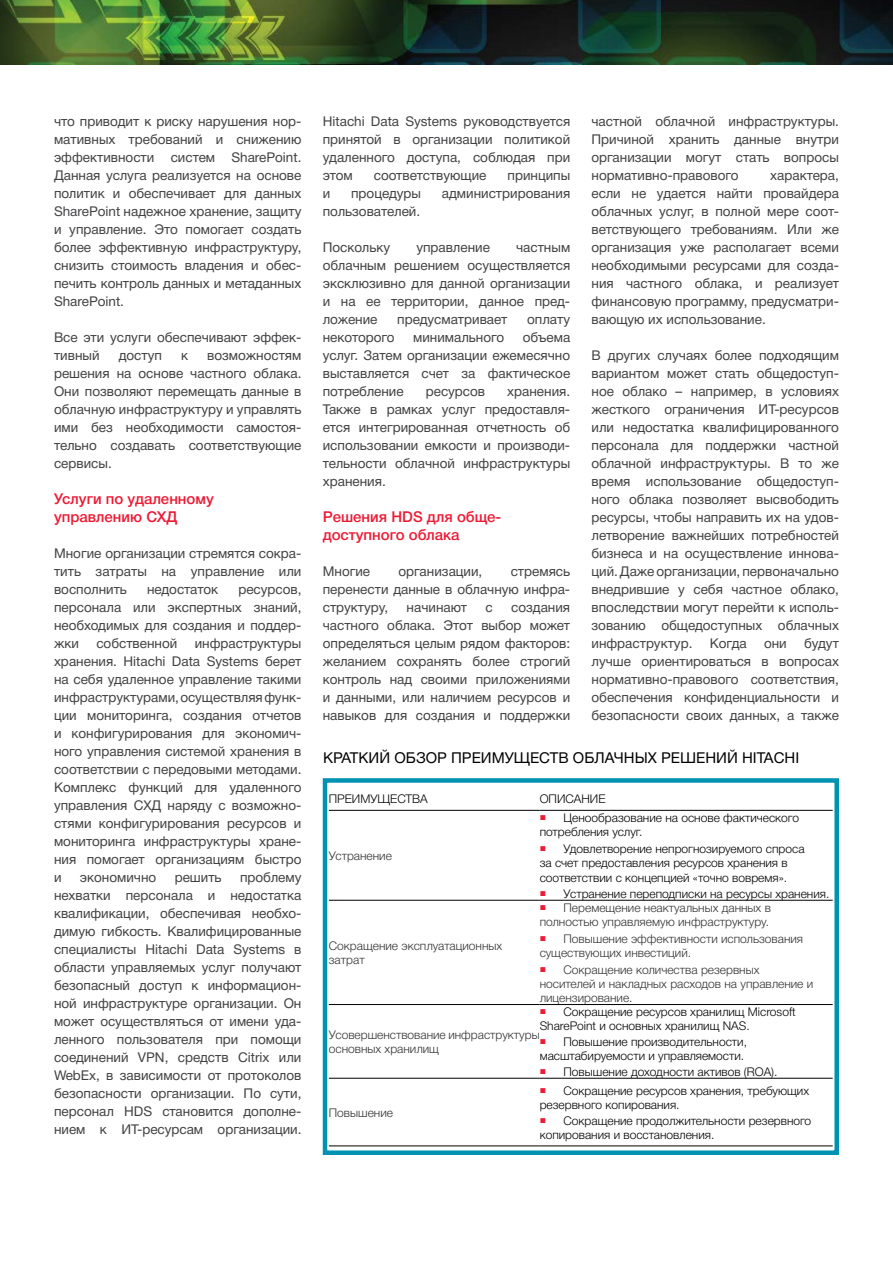
<style>
.page{position:relative;width:893px;height:1263px;background:#fff}
.page>*{position:absolute;margin:0;border:0;box-sizing:border-box;transform-origin:0 0}
.t1{font:15px/18px "Helvetica 6 Medium";color:#ed1b35}
.t2{font:15px "Helvetica 5 Normal";color:#000}
.t3{font:13.5px/18px "Helvetica 5 Normal";color:#414042;text-align:justify}
.t4{font:12px/13.5px "Helvetica 4 Light";color:#000}
.t5{font:12px/14.4px "Helvetica 4 Light";color:#333}
</style>
<div class="page">
<div style="left:323px;top:778px;width:516px;height:377px;border:4px solid #0092b1"></div>
<hr style="left:329px;top:810px;width:211px;height:1px;background:#000">
<hr style="left:540px;top:810px;width:293px;height:1px;background:#000">
<hr style="left:329px;top:900px;width:211px;height:1px;background:#000">
<hr style="left:540px;top:900px;width:293px;height:1px;background:#000">
<hr style="left:329px;top:1004px;width:211px;height:1px;background:#000">
<hr style="left:540px;top:1004px;width:293px;height:1px;background:#000">
<hr style="left:329px;top:1078px;width:211px;height:1px;background:#000">
<hr style="left:540px;top:1078px;width:293px;height:1px;background:#000">
<hr style="left:329px;top:1145px;width:211px;height:1px;background:#000">
<hr style="left:540px;top:1145px;width:293px;height:1px;background:#000">
<img style="left:0;top:0;width:893px;height:65px">
<p class="t3" style="left:54px;top:112px;width:249px">что приводит к риску нарушения нор&shy;мативных требований и снижению эффективности систем SharePoint.<br>Данная услуга реализуется на основе политик и обеспечивает для данных SharePoint надежное хранение, защиту и управление. Это помогает создать более эффективную инфраструктуру, снизить стоимость владения и обес&shy;печить контроль данных и метаданных SharePoint.</p>
<p class="t3" style="left:54px;top:328px;width:249px">Все эти услуги обеспечивают эффек&shy;тивный</p>
<p class="t3" style="left:54px;top:346px;width:249px;text-indent:153px">возможностям решения на основе частного облака.<br>Они позволяют перемещать данные в облачную инфраструктуру и управлять ими без необходимости самостоя&shy;тельно создавать соответствующие сервисы.</p>
<p class="t1" style="left:54px;top:490px;width:161px">Услуги по удаленному управлению СХД</p>
<p class="t3" style="left:54px;top:544px;width:249px">Многие организации стремятся сокра&shy;тить затраты на управление или восполнить</p>
<p class="t3" style="left:119px;top:346px;width:45px">доступ</p>
<p class="t3" style="left:181px;top:346px;width:9px">к</p>
<p class="t3" style="left:54px;top:580px;width:249px;text-indent:184px">ресурсов, персонала или экспертных знаний, необходимых для создания и поддер&shy;жки</p>
<p class="t3" style="left:147px;top:580px;width:73px">недостаток</p>
<p class="t3" style="left:96px;top:634px;width:83px">собственной</p>
<p class="t3" style="left:54px;top:634px;width:249px;text-indent:141px">инфраструктуры хранения. Hitachi Data Systems берет на себя удаленное управление такими инфраструктурами, осуществляя функ&shy;ции мониторинга, создания отчетов и конфигурирования для экономич&shy;ного управления системой хранения в соответствии с передовыми методами.<br>Комплекс функций для удаленного управления СХД наряду с возможно&shy;стями конфигурирования ресурсов и мониторинга инфраструктуры хране&shy;ния помогает организациям быстро и</p>
<p class="t3" style="left:54px;top:868px;width:249px;text-indent:186px">проблему нехватки персонала и недостатка квалификации, обеспечивая необхо&shy;димую гибкость. Квалифицированные специалисты Hitachi Data Systems в области управляемых услуг получают безопасный доступ к информацион&shy;ной инфраструктуре организации. Он может осуществляться от имени уда&shy;ленного пользователя при помощи соединений VPN, средств Citrix или WebEx, в зависимости от протоколов безопасности организации. По сути, персонал HDS становится дополне&shy;нием к ИТ-ресурсам организации.</p>
<p class="t3" style="left:80px;top:868px;width:78px">экономично</p>
<p class="t3" style="left:175px;top:868px;width:48px">решить</p>
<p class="t3" style="left:323px;top:112px;width:249px">Hitachi Data Systems руководствуется принятой в организации политикой удаленного доступа, соблюдая при этом</p>
<p class="t3" style="left:591px;top:112px;width:249px">частной облачной инфраструктуры.<br>Причиной хранить данные внутри организации могут стать вопросы нормативно-правового</p>
<p class="t3" style="left:374px;top:166px;width:114px">соответствующие</p>
<p class="t3" style="left:507px;top:166px;width:64px">принципы</p>
<p class="t3" style="left:591px;top:166px;width:249px;text-indent:179px">характера, если не удается найти провайдера облачных услуг, в полной мере соот&shy;ветствующего требованиям. Или же организация уже располагает всеми необходимыми ресурсами для созда&shy;ния частного облака, и реализует финансовую программу, предусматри&shy;вающую их использование.</p>
<p class="t3" style="left:591px;top:346px;width:249px">В других случаях более подходящим вариантом может стать общедоступ&shy;ное облако – например, в условиях жесткого ограничения ИТ-ресурсов или недостатка квалифицированного персонала для поддержки частной облачной инфраструктуры. В то же время использование общедоступ&shy;ного облака позволяет высвободить ресурсы, чтобы направить их на удов&shy;летворение важнейших потребностей бизнеса и на осуществление иннова&shy;ций. Даже организации, первоначально внедрившие у себя частное облако, впоследствии могут перейти к исполь&shy;зованию общедоступных облачных инфраструктур.</p>
<p class="t3" style="left:323px;top:184px;width:9px">и</p>
<p class="t3" style="left:351px;top:184px;width:71px">процедуры</p>
<p class="t3" style="left:442px;top:184px;width:130px">администрирования</p>
<p class="t3" style="left:323px;top:202px;width:99px">пользователей.</p>
<p class="t3" style="left:323px;top:238px;width:69px">Поскольку</p>
<p class="t3" style="left:416px;top:238px;width:75px">управление</p>
<p class="t3" style="left:323px;top:238px;width:249px;text-indent:193px">частным облачным решением осуществляется эксклюзивно для данной организации и на ее территории, данное пред&shy;ложение</p>
<p class="t3" style="left:397px;top:310px;width:112px">предусматривает</p>
<p class="t3" style="left:527px;top:310px;width:45px">оплату</p>
<p class="t3" style="left:323px;top:328px;width:249px;text-indent:200px">объема услуг. Затем организации ежемесячно выставляется счет за фактическое потребление</p>
<p class="t3" style="left:323px;top:328px;width:73px">некоторого</p>
<p class="t3" style="left:413px;top:328px;width:93px">минимального</p>
<p class="t3" style="left:323px;top:382px;width:249px;text-indent:184px">хранения.<br>Также в рамках услуг предоставля&shy;ется интегрированная отчетность об использовании емкости и производи&shy;тельности облачной инфраструктуры хранения.</p>
<p class="t1" style="left:323px;top:508px;width:180px">Решения HDS для обще&shy;доступного облака</p>
<p class="t3" style="left:323px;top:562px;width:49px">Многие</p>
<p class="t3" style="left:399px;top:562px;width:85px">организации,</p>
<p class="t3" style="left:426px;top:382px;width:61px">ресурсов</p>
<p class="t3" style="left:323px;top:562px;width:249px;text-indent:188px">стремясь перенести данные в облачную инфра&shy;структуру,</p>
<p class="t3" style="left:323px;top:598px;width:249px;text-indent:188px">создания частного облака. Этот выбор может определяться целым рядом факторов: желанием сохранять более строгий контроль над своими приложениями и данными, или наличием ресурсов и навыков для создания и поддержки</p>
<p class="t2" style="left:323px;top:750px;width:478px">КРАТКИЙ ОБЗОР ПРЕИМУЩЕСТВ ОБЛАЧНЫХ РЕШЕНИЙ HITACHI</p>
<p class="t4" style="left:329px;top:792px;width:99px">Преимущества</p>
<p class="t4" style="left:540px;top:792px;width:67px">Оп исание</p>
<p class="t3" style="left:407px;top:598px;width:62px">начинают</p>
<p class="t3" style="left:486px;top:598px;width:9px">с</p>
<p class="t3" style="left:591px;top:634px;width:249px;text-indent:213px">будут лучше ориентироваться в вопросах нормативно-правового соответствия, обеспечения конфиденциальности и безопасности своих данных, а также</p>
<p class="t3" style="left:710px;top:634px;width:38px">Когда</p>
<p class="t3" style="left:764px;top:634px;width:24px">они</p>
<p class="t5" style="left:329px;top:849px;width:65px">Устранение</p>
<p class="t5" style="left:329px;top:938px;width:175px">Сокращение эксплуатационных затрат</p>
<p class="t4" style="left:540px;top:810px;width:261px;line-height:14.4px"><sup>■</sup><sup>___</sup>Ценообразование на основе фактического потребления услуг.</p>
<p class="t4" style="left:540px;top:841px;width:266px;line-height:14.4px"><sup>■</sup><sup>___</sup>Удовлетворение непрогнозируемого спроса за счет предоставления ресурсов хранения в соответствии с концепцией «точно вовремя».</p>
<p class="t4" style="left:540px;top:887px;width:291px"><sup>■</sup><sup>___</sup>Устранение переподписки на ресурсы хранения.</p>
<p class="t5" style="left:540px;top:900px;width:233px"><sup>■</sup><sup>___</sup>Перемещение неактуальных данных в полностью управляемую инфраструктуру.</p>
<p class="t5" style="left:540px;top:931px;width:265px"><sup>■</sup><sup>___</sup>Повышение эффективности использования существующих инвестиций.</p>
<p class="t5" style="left:540px;top:962px;width:275px"><sup>■</sup><sup>___</sup>Сокращение количества резервных носителей и накладных расходов на управление и лицензирование.</p>
<p class="t4" style="left:540px;top:1005px;width:258px"><sup>■</sup><sup>___</sup>Сокращение ресурсов хранилищ Microsoft<br>SharePoint и основных хранилищ NAS.</p>
<p class="t4" style="left:540px;top:1035px;width:209px"><sup>■</sup><sup>___</sup>Повышение производительности, масштабируемости и управляемости.</p>
<p class="t4" style="left:540px;top:1065px;width:239px"><sup>■</sup><sup>___</sup>Повышение доходности активов (ROA).</p>
<p class="t5" style="left:329px;top:1027px;width:212px">Усовершенствование инфраструктуры основных хранилищ</p>
<p class="t5" style="left:329px;top:1105px;width:66px">Повышение</p>
<p class="t4" style="left:540px;top:1084px;width:271px"><sup>■</sup><sup>___</sup>Сокращение ресурсов хранения, требующих резервного копирования.</p>
<p class="t4" style="left:540px;top:1114px;width:273px"><sup>■</sup><sup>___</sup>Сокращение продолжительности резервного копирования и восстановления.</p>
</div>
